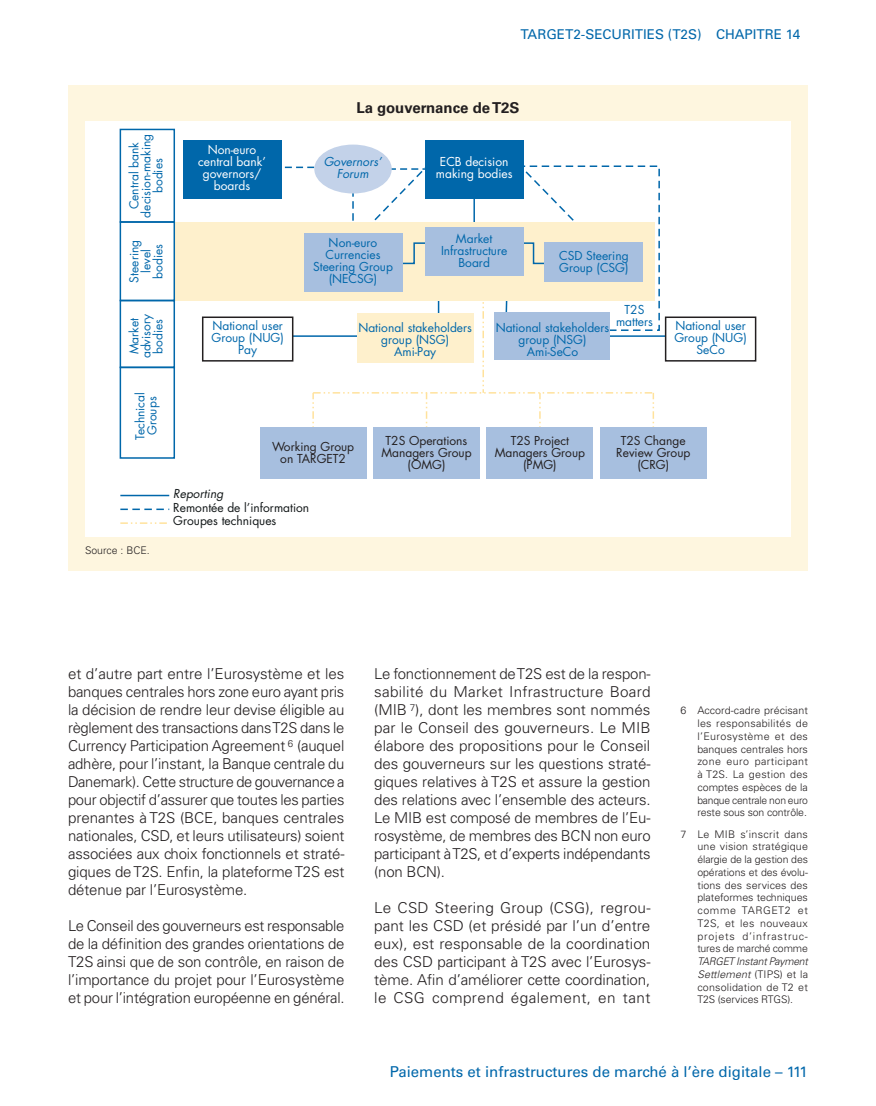
<style>
.page{position:relative;width:876px;height:1106px;background:#fff}
.page>*{position:absolute;margin:0;border:0;box-sizing:border-box;transform-origin:0 0}
.t1{font:300 15px/18px "Univers LT Std";letter-spacing:-.01em;color:#231f20;text-align:justify}
.t2{font:15px "Univers LT Std";color:#0067aa}
.t3{font:700 15px "Univers LT Std";color:#231f20}
.t4{font:13.5px "Univers LT Std";color:#0067aa}
.t5{font:12px/12px "Futura Std";color:#0067aa;text-align:center}
.t6{font:12px/12px "Futura Std";color:#231f20;text-align:center}
.t7{font:12px/12px "Futura Std";color:#fff;text-align:center}
.t8{font:12px/13.8px "Futura Std";color:#121718}
.t9{font:italic 12px/12px "Futura Std";color:#0067aa;text-align:center}
.t10{font:italic 12px "Futura Std";color:#121718}
.t11{font:300 10.5px/12.8px "Univers LT Std";letter-spacing:-.01em;color:#231f20;text-align:justify}
.s1{font-style:italic}
</style>
<div class="page">
<div style="left:68px;top:85px;width:740px;height:485px;background:#fef6df"></div>
<div style="left:85px;top:121px;width:706px;height:415px;background:#fff"></div>
<hr style="left:473px;top:193px;width:2px;height:40px;background:#0067aa">
<div style="left:175px;top:222px;width:480px;height:78px;background:#fef0cc"></div>
<svg style="left:512px;top:161px;width:91px;height:104px"></svg>
<hr style="left:293px;top:335px;width:90px;height:2px;background:#0067aa">
<svg style="left:312px;top:300px;width:342px;height:138px"></svg>
<hr style="left:575px;top:335px;width:91px;height:2px;background:#0067aa">
<svg style="left:281px;top:167px;width:33px;height:1px"></svg>
<svg style="left:352px;top:167px;width:97px;height:98px"></svg>
<div style="left:517px;top:165px;width:143px;height:166px;border:2px dashed #0067aa"></div>
<div style="left:120px;top:366px;width:55px;height:93px;border:2px solid #0067aa"></div>
<div style="left:120px;top:129px;width:55px;height:94px;border:2px solid #0067aa"></div>
<div style="left:120px;top:300px;width:55px;height:68px;border:2px solid #0067aa"></div>
<div style="left:120px;top:221px;width:55px;height:80px;border:2px solid #0067aa"></div>
<div style="left:183px;top:140px;width:98px;height:58px;background:#0067aa"></div>
<div style="left:314px;top:145px;width:78px;height:48px;background:#c3d2e9;border-radius:50%"></div>
<div style="left:425px;top:140px;width:98px;height:58px;background:#0067aa"></div>
<div style="left:304px;top:233px;width:98px;height:59px;background:#a7bfdf"></div>
<div style="left:425px;top:227px;width:98px;height:49px;background:#a7bfdf"></div>
<div style="left:545px;top:243px;width:98px;height:39px;background:#a7bfdf"></div>
<div style="left:357px;top:312px;width:116px;height:50px;background:#fef0cc"></div>
<div style="left:495px;top:312px;width:115px;height:48px;background:#a7bfdf"></div>
<div style="left:665px;top:316px;width:91px;height:45px;border:2px solid #231f20"></div>
<div style="left:260px;top:428px;width:106px;height:51px;background:#a7bfdf"></div>
<div style="left:373px;top:428px;width:107px;height:51px;background:#a7bfdf"></div>
<div style="left:487px;top:428px;width:106px;height:51px;background:#a7bfdf"></div>
<div style="left:600px;top:428px;width:106px;height:51px;background:#a7bfdf"></div>
<div style="left:202px;top:316px;width:91px;height:45px;border:2px solid #231f20"></div>
<hr style="left:120px;top:495px;width:49px;height:1px;background:#0067aa">
<svg style="left:120px;top:508px;width:49px;height:2px"></svg>
<svg style="left:120px;top:522px;width:47px;height:2px"></svg>
<p class="t4" style="left:520px;top:26px;width:8px">TAR</p>
<p class="t4" style="left:546px;top:26px;width:256px">GET2-Securities (T2S) Chapitre 14</p>
<p class="t5" style="left:128px;top:218px;width:85px;rotate:-90deg">Central bank decision-making bodies</p>
<p class="t7" style="left:198px;top:144px;width:69px">Non-euro central bank’ governors/ boards</p>
<p class="t5" style="left:128px;top:282px;width:44px;rotate:-90deg">Steering level bodies</p>
<p class="t5" style="left:128px;top:358px;width:46px;rotate:-90deg">Market advisory bodies</p>
<p class="t5" style="left:212px;top:320px;width:74px">National user<br>Group (NUG)<br>Pay</p>
<p class="t3" style="left:356px;top:99px;width:165px">La gouvernance de T2S</p>
<p class="t9" style="left:324px;top:156px;width:59px">Governors’<br>Forum</p>
<p class="t7" style="left:436px;top:156px;width:78px">ECB decision making bodies</p>
<p class="t5" style="left:313px;top:237px;width:81px">Non-euro<br>Currencies<br>Steering Group (NECSG)</p>
<p class="t5" style="left:441px;top:233px;width:68px">Market<br>Infrastructure<br>Board</p>
<p class="t5" style="left:559px;top:249px;width:71px;text-align:left">CSD Steering<br>Group (CSG)</p>
<p class="t5" style="left:616px;top:303px;width:38px">T2S matters</p>
<p class="t5" style="left:358px;top:322px;width:115px">National stakeholders group (NSG)<br>Ami-Pay</p>
<p class="t5" style="left:496px;top:322px;width:115px">National stakeholders group (NSG)<br>Ami-SeCo</p>
<p class="t5" style="left:674px;top:320px;width:74px">National user<br>Group (NUG)<br>SeCo</p>
<p class="t5" style="left:134px;top:440px;width:49px;rotate:-90deg">Technical<br>Groups</p>
<p class="t11" style="left:85px;top:543px;width:66px">Source : BCE.</p>
<p class="t6" style="left:272px;top:440px;width:84px">Working Group on TARGET2</p>
<p class="t6" style="left:381px;top:434px;width:92px">T2S Operations<br>Managers Group (OMG)</p>
<p class="t6" style="left:495px;top:434px;width:92px">T2S Project<br>Managers Group (PMG)</p>
<p class="t6" style="left:616px;top:434px;width:76px">T2S Change<br>Review Group (CRG)</p>
<p class="t10" style="left:173px;top:486px;width:51px">Reporting</p>
<p class="t8" style="left:173px;top:500px;width:137px">Remontée de l’information<br>Groupes techniques</p>
<p class="t1" style="left:68px;top:665px;width:278px">et d’autre part entre l’Eurosystème et les banques centrales hors zone euro ayant pris la décision de rendre leur devise éligible au règlement des transactions dans T2S dans le Currency Participation Agreement <sup>6</sup> (auquel adhère, pour l’instant, la Banque centrale du Danemark). Cette structure de gouvernance a pour objectif d’assurer que toutes les parties prenantes à T2S (BCE, banques centrales nationales, CSD, et leurs utilisateurs) soient associées aux choix fonctionnels et straté&shy;giques de T2S. Enfin, la plateforme T2S est détenue par l’Eurosystème.</p>
<p class="t1" style="left:68px;top:917px;width:278px">Le Conseil des gouverneurs est responsable de la définition des grandes orientations de T2S ainsi que de son contrôle, en raison de l’importance du projet pour l’Eurosystème et pour l’intégration européenne en général.</p>
<p class="t1" style="left:374px;top:665px;width:278px">Le fonctionnement de T2S est de la respon&shy;sabilité du Market Infrastructure Board (MIB <sup>7</sup>), dont les membres sont nommés par le Conseil des gouverneurs. Le MIB élabore des propositions pour le Conseil des gouverneurs sur les questions straté&shy;giques relatives à T2S et assure la gestion des relations avec l’ensemble des acteurs.<br>Le MIB est composé de membres de l’Eu&shy;rosystème, de membres des BCN non euro participant à T2S, et d’experts indépendants (non BCN).</p>
<p class="t1" style="left:374px;top:899px;width:278px">Le CSD Steering Group (CSG), regrou&shy;pant les CSD (et présidé par l’un d’entre eux), est responsable de la coordination des CSD participant à T2S avec l’Eurosys&shy;tème. Afin d’améliorer cette coordination, le CSG comprend également, en tant</p>
<p class="t11" style="left:697px;top:704px;width:112px;text-indent:-17px">6 Accord-cadre précisant les responsabilités de l’Eurosystème et des banques centrales hors zone euro participant à T2S. La gestion des comptes espèces de la banque centrale non euro reste sous son contrôle.</p>
<p class="t11" style="left:697px;top:827px;width:112px;text-indent:-17px">7 Le MIB s’inscrit dans une vision stratégique élargie de la gestion des opérations et des évolu&shy;tions des services des plateformes techniques comme TARGET2 et T2S, et les nouveaux projets d’infrastruc&shy;tures de marché comme</p>
<p class="t11" style="left:697px;top:955px;width:112px"><span class="s1">TARGET Instant Payment Settlement</span> (TIPS) et la consolidation de T2 et T2S (services RTGS).</p>
<p class="t2" style="left:390px;top:1063px;width:420px">Paiements et infrastructures de marché à l’ère digitale – 111</p>
</div>
